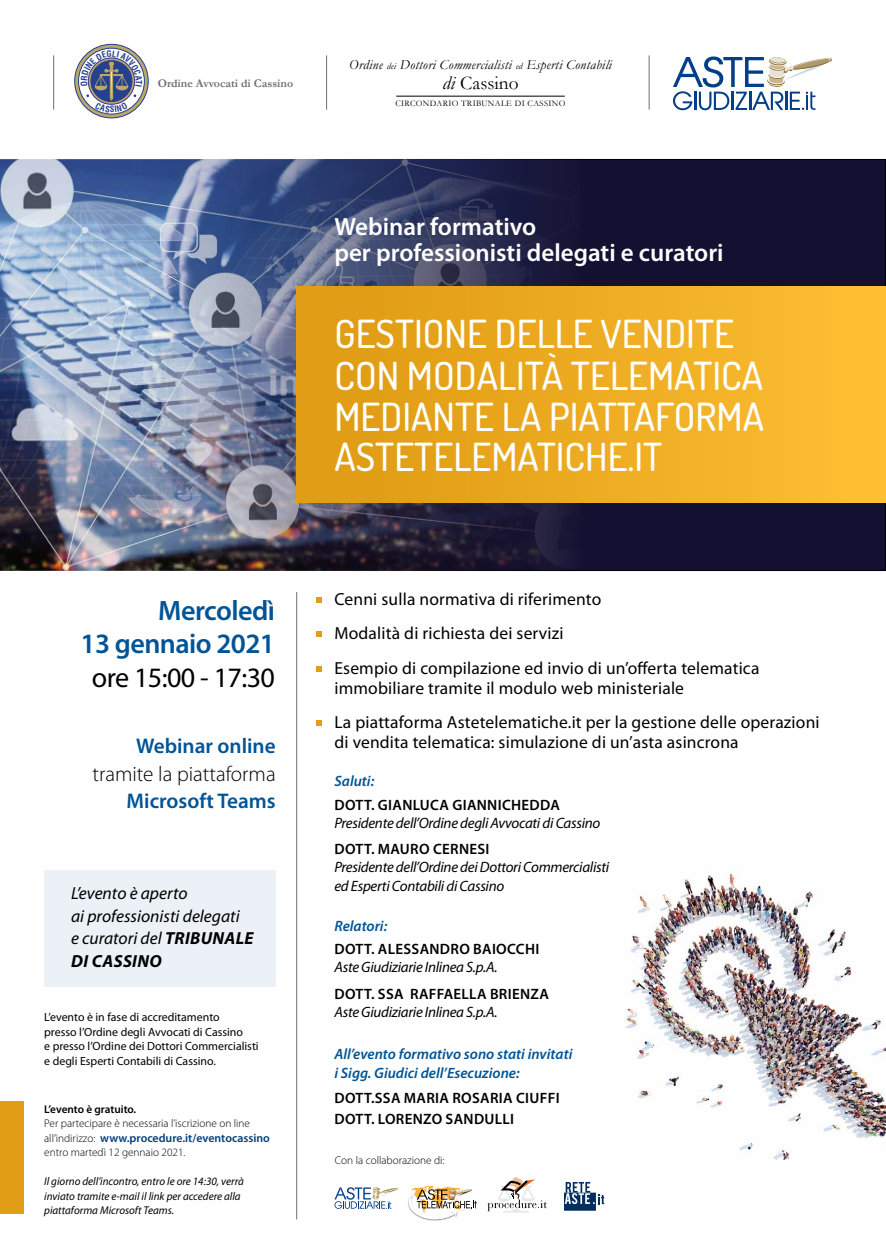
<style>
.page{position:relative;width:886px;height:1241px;background:#fff}
.page>*{position:absolute;margin:0;border:0;box-sizing:border-box;transform-origin:0 0}
.t1{font:500 38.75px/41.2px "Dosis";color:#fff}
.t2{font:600 28.12px/32.5px "Myriad Pro";letter-spacing:-.02em;color:#005496;text-align:right}
.t3{font:28.12px "Myriad Pro";letter-spacing:-.02em;color:#000}
.t4{font:600 25px/26.2px "Myriad Pro";color:#fff}
.t5{font:600 21.25px "Myriad Pro";color:#005496}
.t6{font:300 21.25px "Myriad Pro";color:#000}
.t7{font:19.31px "Garamond";color:#000}
.t8{font:17.5px/34.2px "Myriad Pro";letter-spacing:.01em;color:#000}
.t9{font:italic 17.5px/22.5px "Myriad Pro";color:#000}
.t10{font:italic 15px/18.1px "Myriad Pro";letter-spacing:-.02em;color:#000}
.t11{font:600 15px/21.1px "Myriad Pro";letter-spacing:.02em;color:#000}
.t12{font:italic 600 15px/19.4px "Myriad Pro";color:#005496}
.t13{font:italic 13.81px "Garamond";letter-spacing:.02em;color:#000}
.t14{font:11.88px/14.4px "Myriad Pro";color:#000}
.t15{font:600 11.88px "Myriad Pro";color:#003e7e}
.t16{font:700 11.75px "Garamond";color:#6d6e71}
.t17{font:italic 11.25px/14.4px "Myriad Pro";color:#000}
.t18{font:300 11.25px "Myriad Pro";color:#000}
.t19{font:600 11.25px "Myriad Pro";letter-spacing:-.005em;color:#000}
.t20{font:8.62px "Garamond";letter-spacing:.04em;color:#000}
.s1{font-size:9.5px}
.s2{font-style:italic}
.s3{font-weight:700}
.s4{font-weight:300;font-size:11.25px;color:#000}
</style>
<div class="page">
<hr style="left:649px;top:55px;width:1px;height:55px;background:#6d6e71">
<svg style="left:673px;top:56px;width:159px;height:54px"></svg>
<img style="left:2px;top:161px;width:882px;height:407px">
<div style="left:297px;top:287px;width:589px;height:215px;background:linear-gradient(to right,#d91,#febf34)"></div>
<hr style="left:54px;top:55px;width:1px;height:55px;background:#6d6e71">
<svg style="left:75px;top:44px;width:73px;height:74px"></svg>
<div style="left:74px;top:44px;width:75px;height:74px;border:1px solid #25408f;border-radius:50%"></div>
<div style="left:78px;top:48px;width:67px;height:66px;border:1px solid #25408f;border-radius:50%"></div>
<hr style="left:326px;top:55px;width:1px;height:55px;background:#6d6e71">
<hr style="left:396px;top:96px;width:169px;height:1px;background:#000">
<img style="left:624px;top:873px;width:262px;height:287px">
<div style="left:44px;top:869px;width:231px;height:117px;background:#ebf1f7"></div>
<hr style="left:296px;top:592px;width:1px;height:627px;background:#6d6e71">
<svg style="left:316px;top:597px;width:6px;height:6px"></svg>
<svg style="left:316px;top:631px;width:6px;height:6px"></svg>
<svg style="left:316px;top:666px;width:6px;height:5px"></svg>
<svg style="left:316px;top:720px;width:6px;height:6px"></svg>
<div style="left:0;top:1101px;width:23px;height:112px;background:#e09d15"></div>
<svg style="left:564px;top:1182px;width:40px;height:28px"></svg>
<svg style="left:487px;top:1177px;width:60px;height:35px"></svg>
<svg style="left:334px;top:1187px;width:64px;height:21px"></svg>
<div style="left:407px;top:1192px;width:51px;height:28px;background:#000;opacity:.45"></div>
<svg style="left:408px;top:1186px;width:69px;height:33px"></svg>
<svg style="left:81px;top:50px;width:61px;height:62px"></svg>
<p class="t16" style="left:158px;top:75px;width:137px">Ordine Avvocati di Cassino</p>
<p class="t13" style="left:349px;top:56px;width:264px">Ordine <span class="s1">dei</span> Dottori Commercialisti <span class="s1">ed</span> Esperti Contabili</p>
<p class="t7" style="left:442px;top:70px;width:78px"><span class="s2">di</span> Cassino</p>
<p class="t20" style="left:395px;top:98px;width:172px">CIRCONDARIO TRIBUNALE DI CASSINO</p>
<h3 class="t4" style="left:334px;top:212px;width:391px">Webinar formativo<br>per professionisti delegati e curatori</h3>
<h1 class="t1" style="left:334px;top:312px;width:431px">GESTIONE DELLE VENDITE<br>CON MODALITÀ TELEMATICA<br>MEDIANTE LA PIATTAFORMA<br>ASTETELEMATICHE.IT</h1>
<h2 class="t2" style="left:81px;top:594px;width:196px">Mercoledì<br>13 gennaio 2021</h2>
<h2 class="t3" style="left:92px;top:660px;width:185px">ore 15:00 - 17:30</h2>
<p class="t5" style="left:136px;top:732px;width:141px">Webinar online</p>
<p class="t6" style="left:93px;top:761px;width:185px">tramite la piattaforma</p>
<p class="t5" style="left:126px;top:787px;width:151px">Microsoft Teams</p>
<p class="t9" style="left:71px;top:881px;width:184px">L’evento è aperto<br>ai professionisti delegati<br>e curatori del <span class="s3">TRIBUNALE<br>DI CASSINO</span></p>
<p class="t14" style="left:44px;top:1009px;width:216px">L’evento è in fase di accreditamento<br>presso l’Ordine degli Avvocati di Cassino<br>e presso l’Ordine dei Dottori Commercialisti e degli Esperti Contabili di Cassino.</p>
<p class="t19" style="left:44px;top:1101px;width:94px">L’evento è gratuito.</p>
<p class="t18" style="left:44px;top:1116px;width:207px">Per partecipare è necessaria l’iscrizione on line</p>
<p class="t15" style="left:44px;top:1129px;width:227px"><span class="s4">all’indirizzo:</span> www.procedure.it/eventocassino</p>
<p class="t18" style="left:44px;top:1145px;width:143px">entro martedì 12 gennaio 2021.</p>
<p class="t17" style="left:44px;top:1173px;width:201px">Il giorno dell’incontro, entro le ore 14:30, verrà inviato tramite e-mail il link per accedere alla piattaforma Microsoft Teams.</p>
<p class="t8" style="left:334px;top:582px;width:426px">Cenni sulla normativa di riferimento<br>Modalità di richiesta dei servizi<br>Esempio di compilazione ed invio di un’offerta telematica</p>
<p class="t8" style="left:334px;top:670px;width:487px">immobiliare tramite il modulo web ministeriale<br>La piattaforma Astetelematiche.it per la gestione delle operazioni</p>
<p class="t8" style="left:334px;top:724px;width:406px">di vendita telematica: simulazione di un’asta asincrona</p>
<p class="t12" style="left:334px;top:771px;width:41px">Saluti:</p>
<p class="t11" style="left:335px;top:793px;width:227px">DOTT. GIANLUCA GIANNICHEDDA</p>
<p class="t10" style="left:334px;top:813px;width:267px">Presidente dell’Ordine degli Avvocati di Cassino</p>
<p class="t11" style="left:335px;top:838px;width:156px">DOTT. MAURO CERNESI</p>
<p class="t10" style="left:334px;top:857px;width:276px">Presidente dell’Ordine dei Dottori Commercialisti ed Esperti Contabili di Cassino</p>
<p class="t12" style="left:334px;top:915px;width:54px">Relatori:</p>
<p class="t11" style="left:335px;top:938px;width:206px">DOTT. ALESSANDRO BAIOCCHI</p>
<p class="t10" style="left:334px;top:957px;width:165px">Aste Giudiziarie Inlinea S.p.A.</p>
<p class="t11" style="left:335px;top:982px;width:216px">DOTT. SSA RAFFAELLA BRIENZA</p>
<p class="t10" style="left:334px;top:1002px;width:165px">Aste Giudiziarie Inlinea S.p.A.</p>
<p class="t12" style="left:334px;top:1043px;width:239px">All’evento formativo sono stati invitati i Sigg. Giudici dell’Esecuzione:</p>
<p class="t11" style="left:335px;top:1086px;width:226px">DOTT.SSA MARIA ROSARIA CIUFFI<br>DOTT. LORENZO SANDULLI</p>
<p class="t18" style="left:335px;top:1152px;width:111px">Con la collaborazione di:</p>
</div>
